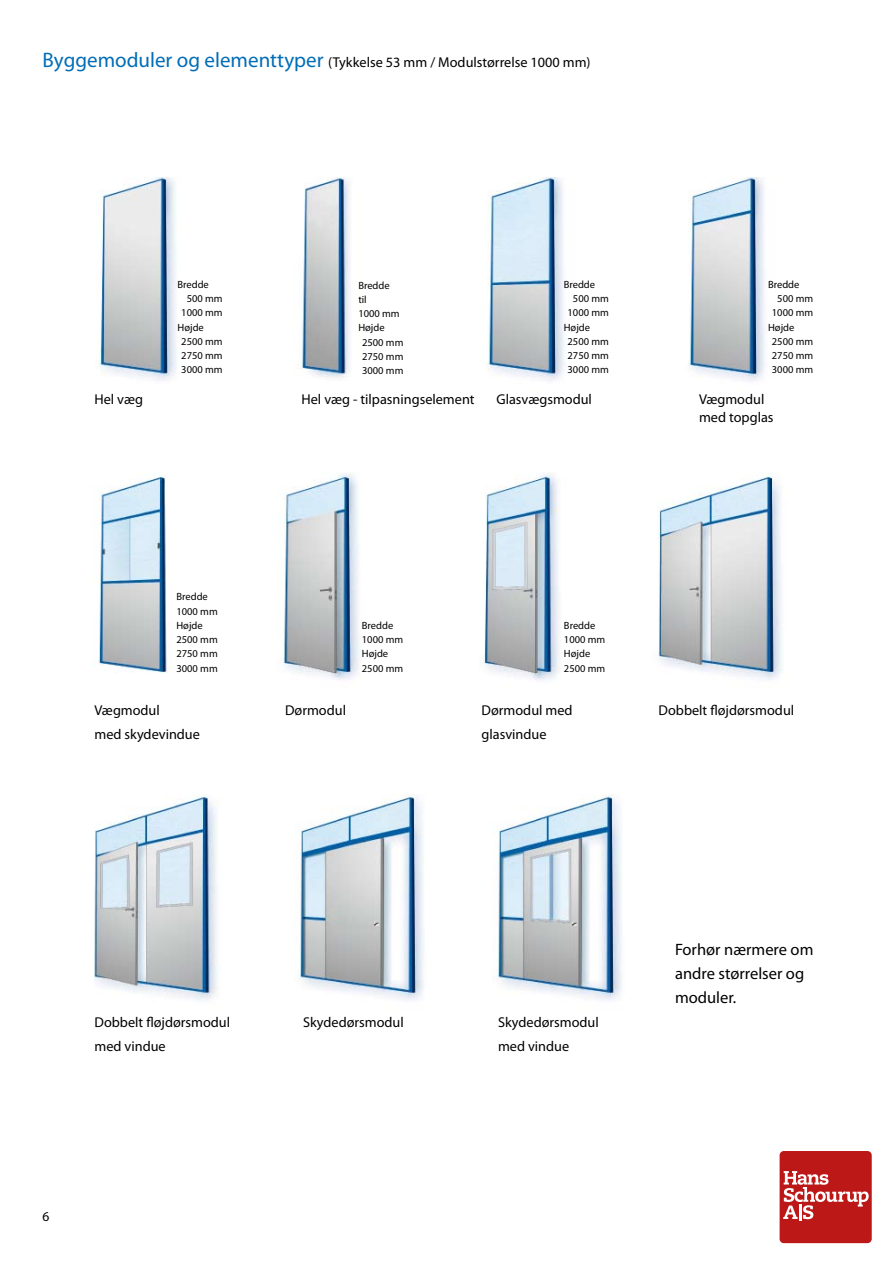
<style>
.page{position:relative;width:893px;height:1263px;background:#fff}
.page>*{position:absolute;margin:0;border:0;box-sizing:border-box;transform-origin:0 0}
.t1{font:16.5px/24px "Myriad Pro";color:#000}
.t2{font:14.25px/18px "Myriad Pro";color:#000}
.t3{font:13.5px "Myriad Pro";color:#000}
.t4{font:10.5px/14.2px "Myriad Pro";color:#000}
.s1{font-size:21px;color:#006db6}
</style>
<div class="page">
<div style="left:780px;top:1151px;width:92px;height:92px;background:#bd1818;border-radius:4px"></div>
<svg style="left:783px;top:1171px;width:86px;height:49px"></svg>
<img style="left:93px;top:476px;width:79px;height:197px">
<img style="left:280px;top:473px;width:80px;height:207px">
<img style="left:98px;top:178px;width:79px;height:202px">
<img style="left:299px;top:178px;width:51px;height:200px">
<img style="left:487px;top:178px;width:77px;height:203px">
<img style="left:95px;top:794px;width:122px;height:207px">
<img style="left:688px;top:178px;width:77px;height:204px">
<img style="left:483px;top:473px;width:76px;height:207px">
<img style="left:657px;top:473px;width:125px;height:207px">
<img style="left:295px;top:794px;width:129px;height:206px">
<img style="left:493px;top:794px;width:129px;height:206px">
<p class="t2" style="left:43px;top:53px;width:550px"><span class="s1">Byggemoduler og elementtyper</span> (Tykkelse 53 mm / Modulstørrelse 1000 mm)</p>
<p class="t4" style="left:178px;top:277px;width:33px">Bredde</p>
<p class="t4" style="left:187px;top:291px;width:37px">500 mm</p>
<p class="t4" style="left:181px;top:306px;width:43px">1000 mm</p>
<p class="t4" style="left:178px;top:320px;width:28px">Højde</p>
<p class="t4" style="left:181px;top:334px;width:43px">2500 mm</p>
<p class="t4" style="left:181px;top:348px;width:43px">2750 mm</p>
<p class="t4" style="left:181px;top:363px;width:43px">3000 mm</p>
<p class="t4" style="left:358px;top:278px;width:33px">Bredde</p>
<p class="t4" style="left:358px;top:292px;width:10px">til</p>
<p class="t4" style="left:358px;top:306px;width:43px">1000 mm</p>
<p class="t4" style="left:358px;top:320px;width:28px">Højde</p>
<p class="t4" style="left:362px;top:335px;width:43px">2500 mm</p>
<p class="t4" style="left:362px;top:349px;width:43px">2750 mm</p>
<p class="t4" style="left:362px;top:363px;width:43px">3000 mm</p>
<p class="t4" style="left:564px;top:277px;width:33px">Bredde</p>
<p class="t4" style="left:573px;top:291px;width:37px">500 mm</p>
<p class="t4" style="left:568px;top:306px;width:43px">1000 mm</p>
<p class="t4" style="left:564px;top:320px;width:28px">Højde</p>
<p class="t4" style="left:568px;top:334px;width:43px">2500 mm</p>
<p class="t4" style="left:568px;top:348px;width:43px">2750 mm</p>
<p class="t4" style="left:568px;top:363px;width:43px">3000 mm</p>
<p class="t4" style="left:768px;top:277px;width:33px">Bredde</p>
<p class="t4" style="left:777px;top:291px;width:37px">500 mm</p>
<p class="t4" style="left:772px;top:306px;width:43px">1000 mm</p>
<p class="t4" style="left:768px;top:320px;width:28px">Højde</p>
<p class="t4" style="left:772px;top:334px;width:43px">2500 mm</p>
<p class="t4" style="left:772px;top:348px;width:43px">2750 mm</p>
<p class="t4" style="left:772px;top:362px;width:43px">3000 mm</p>
<p class="t2" style="left:94px;top:390px;width:50px">Hel væg</p>
<p class="t2" style="left:301px;top:390px;width:175px">Hel væg - tilpasningselement</p>
<p class="t2" style="left:496px;top:390px;width:97px">Glasvægsmodul</p>
<p class="t2" style="left:699px;top:390px;width:76px">Vægmodul med topglas</p>
<p class="t4" style="left:176px;top:589px;width:43px">Bredde<br>1000 mm<br>Højde<br>2500 mm<br>2750 mm<br>3000 mm</p>
<p class="t4" style="left:362px;top:618px;width:43px">Bredde<br>1000 mm<br>Højde<br>2500 mm</p>
<p class="t4" style="left:564px;top:618px;width:43px">Bredde<br>1000 mm<br>Højde<br>2500 mm</p>
<p class="t2" style="left:94px;top:701px;width:67px">Vægmodul</p>
<p class="t2" style="left:285px;top:701px;width:63px">Dørmodul</p>
<p class="t2" style="left:481px;top:701px;width:93px">Dørmodul med</p>
<p class="t2" style="left:658px;top:701px;width:137px">Dobbelt fløjdørsmodul</p>
<p class="t2" style="left:94px;top:725px;width:107px">med skydevindue</p>
<p class="t2" style="left:481px;top:725px;width:66px">glasvindue</p>
<p class="t2" style="left:94px;top:1013px;width:137px">Dobbelt fløjdørsmodul</p>
<p class="t2" style="left:303px;top:1013px;width:102px">Skydedørsmodul</p>
<p class="t2" style="left:498px;top:1013px;width:102px">Skydedørsmodul</p>
<p class="t2" style="left:94px;top:1037px;width:73px">med vindue</p>
<p class="t2" style="left:498px;top:1037px;width:73px">med vindue</p>
<p class="t3" style="left:43px;top:1208px;width:8px">6</p>
<p class="t1" style="left:675px;top:937px;width:140px">Forhør nærmere om andre størrelser og moduler.</p>
</div>
